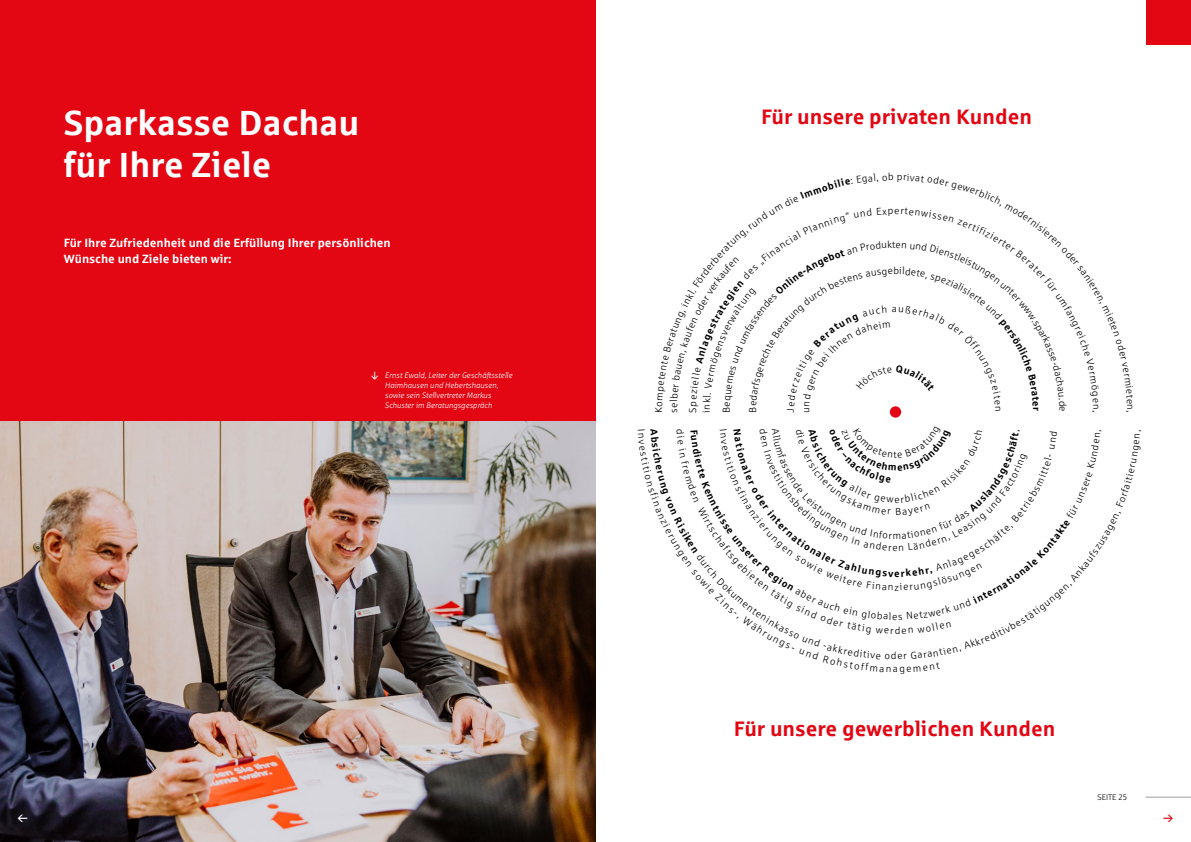
<style>
.page{position:relative;width:1191px;height:842px;background:#fff}
.page>*{position:absolute;margin:0;border:0;box-sizing:border-box;transform-origin:0 0}
.t1{font:700 35px/42px "Sparkasse Rg";color:#fff}
.t2{font:700 21px "Sparkasse Rg";color:#e30613}
.t3{font:700 12px/16px "Sparkasse Rg";color:#fff}
.t4{font:10px "Sparkasse Lt";color:#000}
.t5{font:700 10px "Sparkasse Rg";color:#000}
.t6{font:italic 8px/10px "Sparkasse Lt";color:#fff}
.t7{font:8px "Sparkasse Lt";color:#000}
</style>
<div class="page">
<div style="left:1145px;top:0;width:46px;height:45px;background:#e30613"></div>
<hr style="left:1145px;top:797px;width:46px;height:1px;background:#9d9d9c">
<div style="left:0;top:0;width:595px;height:842px;background:#e30613"></div>
<img style="left:0;top:421px;width:595px;height:421px">
<div style="left:890px;top:406px;width:11px;height:12px;background:#e30613;border-radius:50%"></div>
<svg style="left:18px;top:814px;width:9px;height:8px"></svg>
<h1 class="t1" style="left:64px;top:100px;width:297px">Sparkasse Dachau für Ihre Ziele</h1>
<h3 class="t3" style="left:64px;top:234px;width:328px">Für Ihre Zufriedenheit und die Erfüllung Ihrer persönlichen<br>Wünsche und Ziele bieten wir:</h3>
<p class="t6" style="left:385px;top:370px;width:129px">Ernst Ewald, Leiter der Geschäftsstelle Haimhausen und Hebertshausen, sowie sein Stellvertreter Markus Schuster im Beratungsgespräch</p>
<h2 class="t2" style="left:761px;top:103px;width:272px">Für unsere privaten Kunden</h2>
<p class="t4" style="left:892px;top:238px;width:5px">t</p>
<p class="t4" style="left:893px;top:265px;width:7px">b</p>
<p class="t4" style="left:667px;top:413px;width:6px;rotate:-90deg">s</p>
<p class="t4" style="left:1102px;top:410px;width:4px;rotate:90deg">,</p>
<p class="t4" style="left:700px;top:413px;width:4px;rotate:-90deg">i</p>
<p class="t4" style="left:1136px;top:410px;width:4px;rotate:90deg">,</p>
<p class="t4" style="left:892px;top:541px;width:7px">e</p>
<p class="t5" style="left:894px;top:567px;width:7px">e</p>
<p class="t4" style="left:894px;top:581px;width:6px">z</p>
<p class="t4" style="left:892px;top:610px;width:7px">e</p>
<p class="t4" style="left:894px;top:624px;width:7px">d</p>
<p class="t4" style="left:891px;top:650px;width:7px">d</p>
<p class="t4" style="left:892px;top:663px;width:7px">a</p>
<h2 class="t2" style="left:734px;top:715px;width:323px">Für unsere gewerblichen Kunden</h2>
<p class="t7" style="left:1097px;top:792px;width:31px">SEITE 25</p>
</div>
